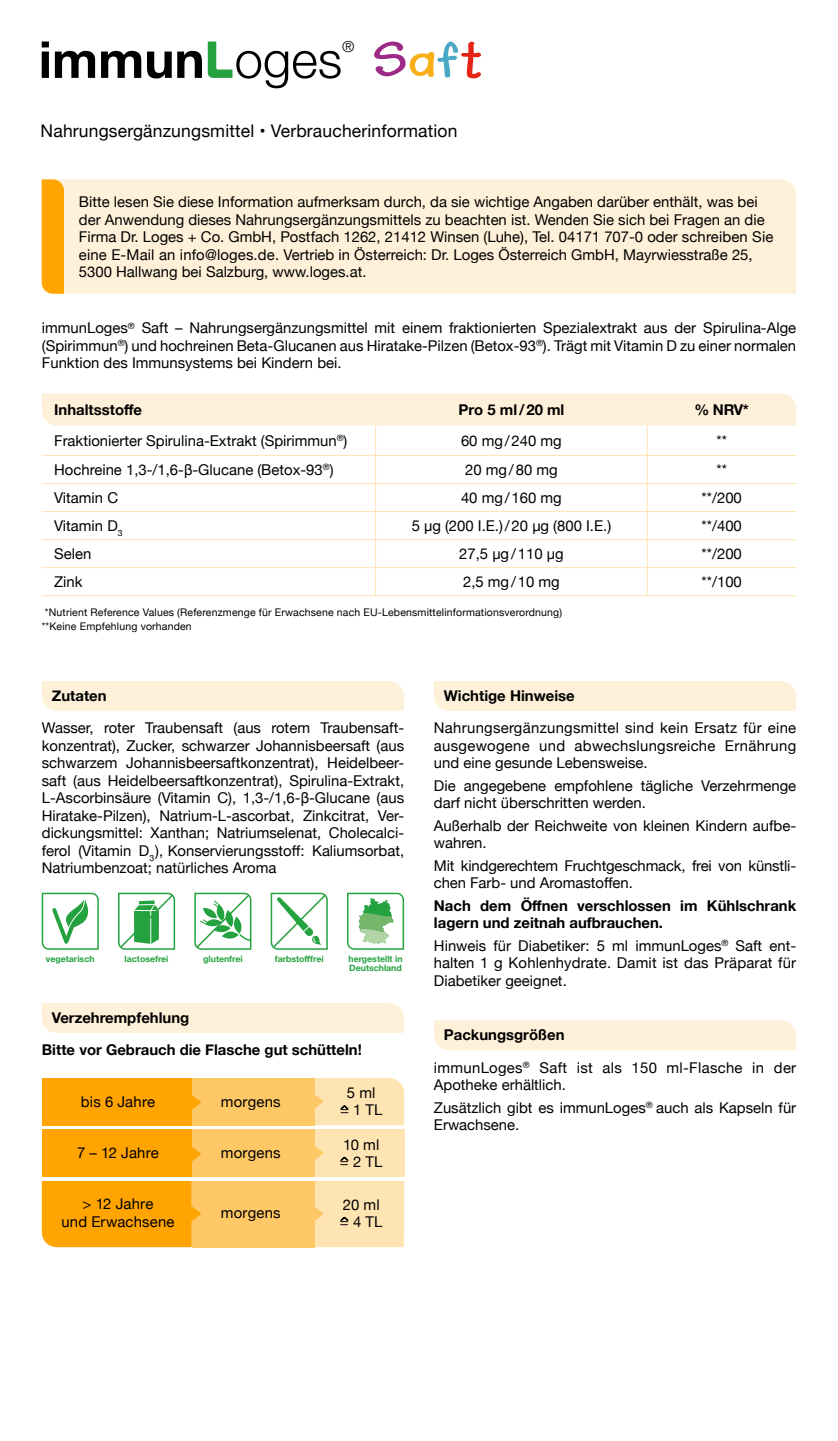
<style>
.page{position:relative;width:838px;height:1441px;background:#fff}
.page>*{position:absolute;margin:0;border:0;box-sizing:border-box;transform-origin:0 0}
.t1{font:700 50.93px "Helvetica Neue";color:#000}
.t2{font:17.5px "Helvetica Neue";letter-spacing:.01em;color:#000}
.t3{font:300 15.4px "Helvetica Neue";color:#000}
.t4{font:14.88px/17.5px "Helvetica Neue";color:#000}
.t5{font:700 14.88px/32.4px "Helvetica Neue";color:#000}
.t6{font:14.88px/32.4px "Helvetica Neue";letter-spacing:.02em;color:#000}
.t7{font:10.5px/14px "Helvetica Neue";letter-spacing:.015em;color:#000}
.t8{font:700 8.75px/8.8px "Helvetica Neue";color:#24a23f}
.s1{font-weight:300}
.s2{font-weight:700}
</style>
<div class="page">
<svg style="left:374px;top:42px;width:107px;height:36px"></svg>
<svg style="left:208px;top:41px;width:24px;height:37px"></svg>
<div style="left:42px;top:681px;width:362px;height:30px;background:#fff1d9"></div>
<div style="left:434px;top:681px;width:362px;height:30px;background:#fff1d9"></div>
<div style="left:42px;top:1003px;width:362px;height:30px;background:#fff1d9"></div>
<div style="left:434px;top:1020px;width:362px;height:30px;background:#fff1d9"></div>
<div style="left:64px;top:179px;width:732px;height:115px;background:#fff1d9"></div>
<div style="left:42px;top:179px;width:22px;height:115px;background:#ffa400"></div>
<svg style="left:42px;top:393px;width:754px;height:202px"></svg>
<hr style="left:42px;top:595px;width:333px;height:1px;background:#ffe4b3">
<hr style="left:375px;top:595px;width:272px;height:1px;background:#ffe4b3">
<hr style="left:647px;top:595px;width:149px;height:1px;background:#ffe4b3">
<hr style="left:42px;top:455px;width:333px;height:1px;background:#ffe4b3">
<hr style="left:375px;top:455px;width:272px;height:1px;background:#ffe4b3">
<hr style="left:647px;top:455px;width:149px;height:1px;background:#ffe4b3">
<hr style="left:42px;top:483px;width:333px;height:1px;background:#ffe4b3">
<hr style="left:375px;top:483px;width:272px;height:1px;background:#ffe4b3">
<hr style="left:647px;top:483px;width:149px;height:1px;background:#ffe4b3">
<hr style="left:42px;top:511px;width:333px;height:1px;background:#ffe4b3">
<hr style="left:375px;top:511px;width:272px;height:1px;background:#ffe4b3">
<hr style="left:647px;top:511px;width:149px;height:1px;background:#ffe4b3">
<hr style="left:42px;top:539px;width:333px;height:1px;background:#ffe4b3">
<hr style="left:375px;top:539px;width:272px;height:1px;background:#ffe4b3">
<hr style="left:647px;top:539px;width:149px;height:1px;background:#ffe4b3">
<hr style="left:42px;top:567px;width:333px;height:1px;background:#ffe4b3">
<hr style="left:375px;top:567px;width:272px;height:1px;background:#ffe4b3">
<hr style="left:647px;top:567px;width:149px;height:1px;background:#ffe4b3">
<div style="left:314px;top:1130px;width:90px;height:47px;background:#ffe4b3"></div>
<div style="left:192px;top:1130px;width:122px;height:47px;background:#ffc866"></div>
<div style="left:192px;top:1078px;width:122px;height:47px;background:#ffc866"></div>
<div style="left:42px;top:1130px;width:150px;height:47px;background:#ffa400"></div>
<div style="left:42px;top:1078px;width:150px;height:47px;background:#ffa400"></div>
<div style="left:192px;top:1181px;width:122px;height:66px;background:#ffc866"></div>
<svg style="left:314px;top:1139px;width:10px;height:28px"></svg>
<div style="left:42px;top:1181px;width:159px;height:66px;background:#ffa400"></div>
<svg style="left:192px;top:1147px;width:9px;height:15px"></svg>
<svg style="left:192px;top:1095px;width:9px;height:15px"></svg>
<div style="left:314px;top:1078px;width:90px;height:47px;background:#ffe4b3"></div>
<svg style="left:340px;top:1157px;width:8px;height:3px"></svg>
<div style="left:314px;top:1181px;width:90px;height:66px;background:#ffe4b3"></div>
<svg style="left:42px;top:892px;width:57px;height:58px"></svg>
<svg style="left:194px;top:892px;width:57px;height:58px"></svg>
<svg style="left:118px;top:892px;width:57px;height:58px"></svg>
<svg style="left:271px;top:892px;width:57px;height:58px"></svg>
<svg style="left:347px;top:892px;width:57px;height:58px"></svg>
<h1 class="t1" style="left:39px;top:20px;width:305px">immun <span class="s1">oges</span></h1>
<p class="t3" style="left:342px;top:34px;width:14px">®</p>
<p class="t2" style="left:41px;top:118px;width:418px">Nahrungsergänzungsmittel • Verbraucherinformation</p>
<p class="t4" style="left:79px;top:194px;width:696px">Bitte lesen Sie diese Information aufmerksam durch, da sie wichtige Angaben darüber enthält, was bei der Anwendung dieses Nahrungsergänzungsmittels zu beachten ist. Wenden Sie sich bei Fragen an die Firma Dr. Loges + Co. GmbH, Postfach 1262, 21412 Winsen (Luhe), Tel. 04171 707-0 oder schreiben Sie eine E-Mail an info@loges.de. Vertrieb in Österreich: Dr. Loges Österreich GmbH, Mayrwiesstraße 25, 5300 Hallwang bei Salzburg, www.loges.at.</p>
<p class="t4" style="left:42px;top:320px;width:755px;text-align:justify">immunLoges<sup>®</sup> Saft – Nahrungsergänzungsmittel mit einem fraktionierten Spezialextrakt aus der Spirulina-Alge (Spirimmun<sup>®</sup>) und hochreinen Beta-Glucanen aus Hiratake-Pilzen (Betox-93<sup>®</sup>). Trägt mit Vitamin D zu einer normalen Funktion des Immunsystems bei Kindern bei.</p>
<p class="t5" style="left:54px;top:394px;width:89px">Inhaltsstoffe</p>
<p class="t5" style="left:458px;top:394px;width:107px">Pro 5 ml/ 20 ml</p>
<p class="t5" style="left:694px;top:394px;width:56px">% NRV*</p>
<p class="t4" style="left:54px;top:432px;width:295px">Fraktionierter Spirulina-Extrakt (Spirimmun<sup>®</sup>)</p>
<p class="t4" style="left:461px;top:432px;width:102px">60 mg/240 mg</p>
<p class="t4" style="left:716px;top:432px;width:12px">**</p>
<p class="t4" style="left:54px;top:461px;width:281px">Hochreine 1,3-/1,6-β-Glucane (Betox-93<sup>®</sup>)</p>
<p class="t4" style="left:465px;top:461px;width:94px">20 mg/80 mg</p>
<p class="t4" style="left:716px;top:461px;width:12px">**</p>
<p class="t4" style="left:54px;top:489px;width:65px">Vitamin C</p>
<p class="t4" style="left:461px;top:489px;width:102px">40 mg/160 mg</p>
<p class="t4" style="left:701px;top:489px;width:42px">**/200</p>
<p class="t4" style="left:54px;top:517px;width:70px">Vitamin D<sub>3</sub></p>
<p class="t4" style="left:411px;top:517px;width:201px">5 μg (200 I.E.)/20 µg (800 I.E.)</p>
<p class="t4" style="left:701px;top:517px;width:42px">**/400</p>
<p class="t4" style="left:54px;top:545px;width:39px">Selen</p>
<p class="t4" style="left:459px;top:545px;width:106px">27,5 μg/110 µg</p>
<p class="t4" style="left:701px;top:545px;width:42px">**/200</p>
<p class="t4" style="left:54px;top:573px;width:30px">Zink</p>
<p class="t4" style="left:463px;top:573px;width:98px">2,5 mg/10 mg</p>
<p class="t4" style="left:701px;top:573px;width:42px">**/100</p>
<p class="t7" style="left:42px;top:606px;width:522px">*Nutrient Reference Values (Referenzmenge für Erwachsene nach EU-Lebensmittelinformationsverordnung) **Keine Empfehlung vorhanden</p>
<p class="t5" style="left:52px;top:680px;width:56px">Zutaten</p>
<p class="t4" style="left:42px;top:720px;width:364px;text-align:justify">Wasser, roter Traubensaft (aus rotem Traubensaft&shy;konzentrat), Zucker, schwarzer Johannisbeersaft (aus schwarzem Johannisbeersaftkonzentrat), Heidelbeer&shy;saft (aus Heidelbeersaftkonzentrat), Spirulina-Extrakt, L-Ascorbinsäure (Vitamin C), 1,3-/1,6-β-Glucane (aus Hiratake-Pilzen), Natrium-L-ascorbat, Zinkcitrat, Ver&shy;dickungsmittel: Xanthan; Natriumselenat, Cholecalci&shy;ferol (Vitamin D<sub>3</sub>), Konservierungsstoff: Kaliumsorbat, Natriumbenzoat; natürliches Aroma</p>
<p class="t8" style="left:46px;top:955px;width:50px">vegetarisch</p>
<p class="t8" style="left:125px;top:955px;width:45px">lactosefrei</p>
<p class="t8" style="left:203px;top:955px;width:41px">glutenfrei</p>
<p class="t8" style="left:275px;top:955px;width:50px">farbstofffrei</p>
<p class="t8" style="left:348px;top:955px;width:56px">hergestellt in<br>Deutschland</p>
<p class="t5" style="left:42px;top:1001px;width:321px;text-indent:10px">Verzehrempfehlung<br>Bitte vor Gebrauch die Flasche gut schütteln!</p>
<p class="t4" style="left:81px;top:1093px;width:76px">bis 6 Jahre</p>
<p class="t4" style="left:221px;top:1093px;width:61px">morgens</p>
<p class="t4" style="left:340px;top:1084px;width:44px;text-align:center">5 ml<br>= 1 TL</p>
<p class="t4" style="left:77px;top:1145px;width:83px">7 – 12 Jahre</p>
<p class="t4" style="left:221px;top:1145px;width:61px">morgens</p>
<p class="t4" style="left:340px;top:1136px;width:44px">10 ml = 2 TL</p>
<p class="t4" style="left:61px;top:1196px;width:115px;text-align:center">&gt; 12 Jahre<br>und Erwachsene</p>
<p class="t4" style="left:221px;top:1205px;width:61px">morgens</p>
<p class="t4" style="left:340px;top:1196px;width:44px">20 ml = 4 TL</p>
<p class="t5" style="left:444px;top:680px;width:132px">Wichtige Hinweise</p>
<p class="t4" style="left:434px;top:720px;width:364px;text-align:justify">Nahrungsergänzungsmittel sind kein Ersatz für eine ausgewogene und abwechslungsreiche Ernährung und eine gesunde Lebensweise.</p>
<p class="t4" style="left:434px;top:777px;width:364px">Die angegebene empfohlene tägliche Verzehrmenge darf nicht überschritten werden.</p>
<p class="t4" style="left:434px;top:817px;width:364px">Außerhalb der Reichweite von kleinen Kindern aufbe&shy;wahren.</p>
<p class="t4" style="left:434px;top:857px;width:364px">Mit kindgerechtem Fruchtgeschmack, frei von künstli&shy;chen Farb- und Aromastoffen.</p>
<p class="t5" style="left:434px;top:897px;width:364px;line-height:17.5px">Nach dem Öffnen verschlossen im Kühlschrank lagern und zeitnah aufbrauchen.</p>
<p class="t4" style="left:434px;top:937px;width:364px;text-align:justify">Hinweis für Diabetiker: 5 ml immunLoges<sup>®</sup> Saft ent&shy;halten 1 g Kohlenhydrate. Damit ist das Präparat für Diabetiker geeignet.</p>
<p class="t6" style="left:434px;top:1020px;width:364px;text-indent:10px"><span class="s2">Packungsgrößen<br></span>immunLoges<sup>®</sup> Saft ist als 150 ml-Flasche in der</p>
<p class="t4" style="left:434px;top:1074px;width:364px;line-height:22.4px">Apotheke erhältlich.<br>Zusätzlich gibt es immunLoges<sup>®</sup> auch als Kapseln für</p>
<p class="t4" style="left:434px;top:1117px;width:87px">Erwachsene.</p>
</div>
